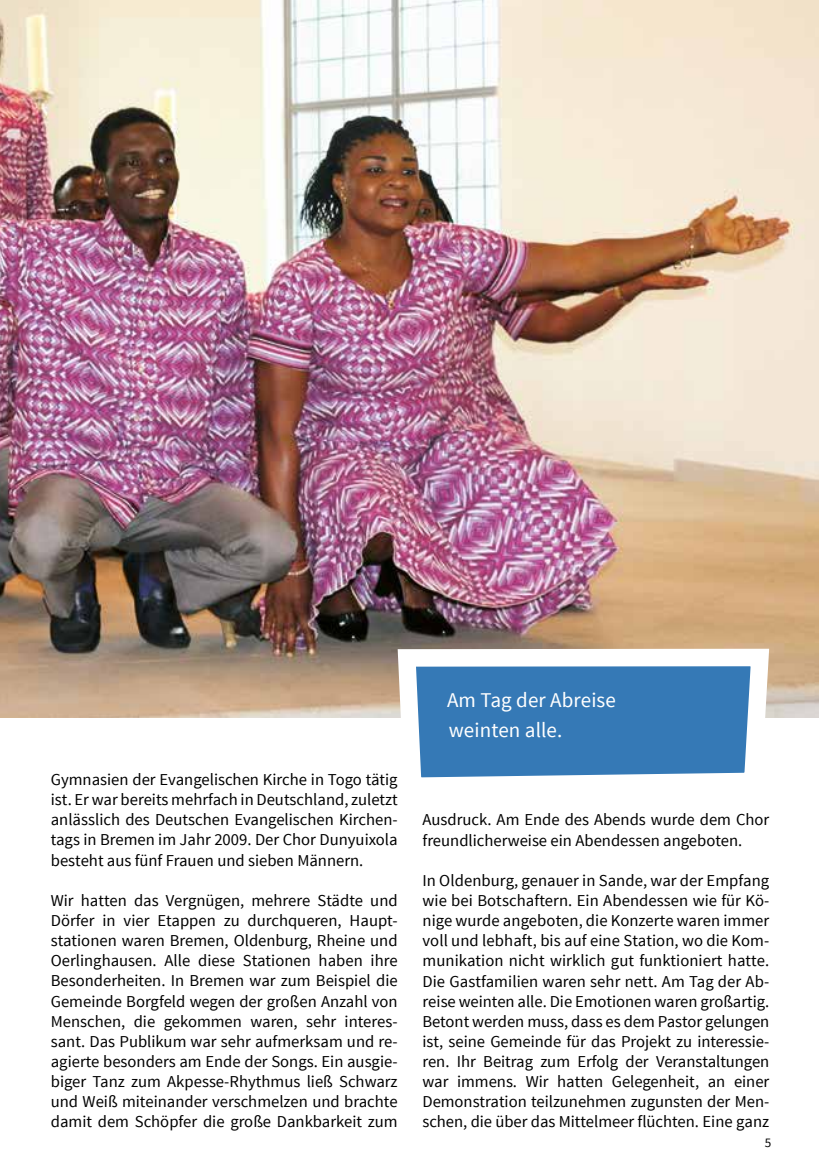
<style>
.page{position:relative;width:819px;height:1166px;background:#fff}
.page>*{position:absolute;margin:0;border:0;box-sizing:border-box;transform-origin:0 0}
.t1{font:21px/30.1px "Source Sans Pro";letter-spacing:.005em;color:#fff}
.t2{font:16.62px/20.1px "Source Sans Pro";color:#000;text-align:justify}
.t3{font:13.12px "Source Sans Pro";color:#000}
</style>
<div class="page">
<img style="left:0;top:0;width:819px;height:717px">
<svg style="left:388px;top:639px;width:390px;height:139px"></svg>
<p class="t2" style="left:51px;top:770px;width:348px">Gymnasien der Evangelischen Kirche in Togo tätig ist. Er war bereits mehrfach in Deutschland, zuletzt anlässlich des Deutschen Evangelischen Kirchen&shy;tags in Bremen im Jahr 2009. Der Chor Dunyuixola besteht aus fünf Frauen und sieben Männern.</p>
<p class="t2" style="left:51px;top:890px;width:348px">Wir hatten das Vergnügen, mehrere Städte und Dörfer in vier Etappen zu durchqueren, Haupt&shy;stationen waren Bremen, Oldenburg, Rheine und Oerlinghausen. Alle diese Stationen haben ihre Besonderheiten. In Bremen war zum Beispiel die Gemeinde Borgfeld wegen der großen Anzahl von Menschen, die gekommen waren, sehr interes&shy;sant. Das Publikum war sehr aufmerksam und re&shy;agierte besonders am Ende der Songs. Ein ausgie&shy;biger Tanz zum Akpesse-Rhythmus ließ Schwarz und Weiß miteinander verschmelzen und brachte damit dem Schöpfer die große Dankbarkeit zum</p>
<p class="t1" style="left:447px;top:685px;width:170px">Am Tag der Abreise weinten alle.</p>
<p class="t2" style="left:422px;top:810px;width:348px">Ausdruck. Am Ende des Abends wurde dem Chor freundlicherweise ein Abendessen angeboten.</p>
<p class="t2" style="left:422px;top:870px;width:348px">In Oldenburg, genauer in Sande, war der Empfang wie bei Botschaftern. Ein Abendessen wie für Kö&shy;nige wurde angeboten, die Konzerte waren immer voll und lebhaft, bis auf eine Station, wo die Kom&shy;munikation nicht wirklich gut funktioniert hatte.<br>Die Gastfamilien waren sehr nett. Am Tag der Ab&shy;reise weinten alle. Die Emotionen waren großartig.<br>Betont werden muss, dass es dem Pastor gelungen ist, seine Gemeinde für das Projekt zu interessie&shy;ren. Ihr Beitrag zum Erfolg der Veranstaltungen war immens. Wir hatten Gelegenheit, an einer Demonstration teilzunehmen zugunsten der Men&shy;schen, die über das Mittelmeer flüchten. Eine ganz</p>
<p class="t3" style="left:764px;top:1135px;width:8px">5</p>
</div>
